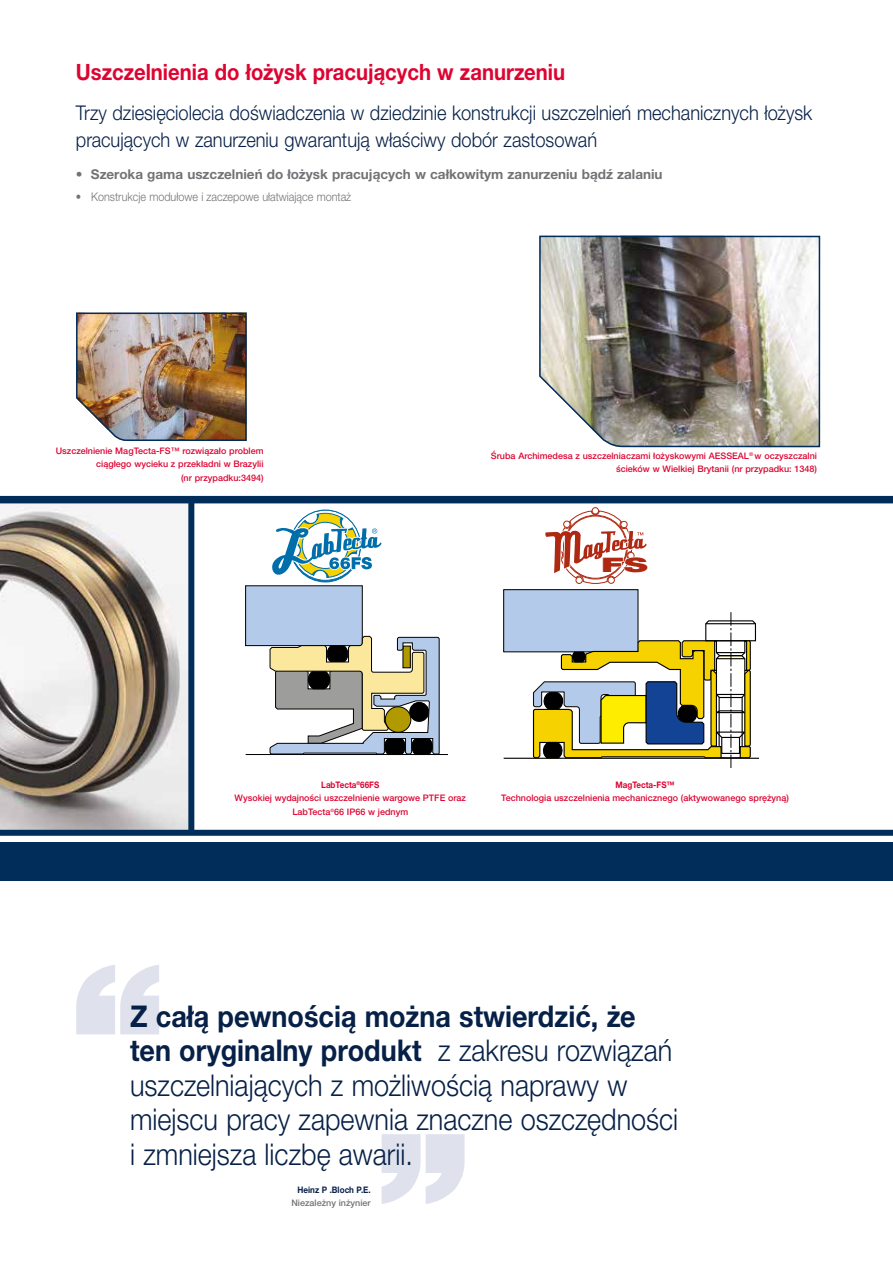
<style>
.page{position:relative;width:893px;height:1263px;background:#fff}
.page>*{position:absolute;margin:0;border:0;box-sizing:border-box;transform-origin:0 0}
.Quote_blue__trans{font:300 30px/34.5px "Helvetica Neue LTW1 G";color:#062047;scale:.9 1}
.Headline__trans{font:700 22.5px "Helvetica Neue LTW1 G";color:#dd0432;scale:.9 1}
.Subline__trans{font:300 20.25px/27px "Helvetica Neue LTW1 G";color:#062047;scale:.9 1}
.t1{font:900 19.95px "Helvetica Neue LTW1 G";color:#af2912;scale:1.8 1}
.Body_copy_BULLETS__t{font:700 13.5px "Helvetica Neue LTW1 G";color:#717376}
.Body_copy_BULLETS__t-2{font:300 12px "Helvetica Neue LTW1 G";color:#717376;scale:.9 1}
.Caption_red__trans{font:500 9px/13.5px "Helvetica Neue LTW1 G";color:#dd0432;text-align:center}
.Caption_red__trans-2{font:500 9px/13.5px "Helvetica Neue LTW1 G";color:#717376;text-align:right}
.s1{font-weight:700}
.s2{font-weight:700;color:#062047}
</style>
<div class="page">
<img style="left:0;top:503px;width:188px;height:327px">
<div style="left:504px;top:590px;width:134px;height:62px;background:#b3caea"></div>
<div style="left:503px;top:589px;width:135px;height:63px;border:1px solid #12100b"></div>
<hr style="left:504px;top:758px;width:254px;height:1px;background:#000">
<svg style="left:532px;top:611px;width:225px;height:156px"></svg>
<div style="left:246px;top:586px;width:116px;height:60px;background:#b3caea"></div>
<div style="left:245px;top:585px;width:118px;height:61px;border:1px solid #000"></div>
<svg style="left:269px;top:635px;width:171px;height:121px"></svg>
<hr style="left:246px;top:754px;width:202px;height:1px;background:#000">
<svg style="left:272px;top:510px;width:110px;height:72px"></svg>
<svg style="left:382px;top:1134px;width:83px;height:70px"></svg>
<svg style="left:76px;top:965px;width:83px;height:69px"></svg>
<div style="left:592px;top:507px;width:7px;height:7px;border:1px solid #af2912;border-radius:50%"></div>
<svg style="left:545px;top:508px;width:102px;height:76px"></svg>
<img style="left:539px;top:235px;width:282px;height:213px">
<img style="left:76px;top:312px;width:171px;height:129px">
<div style="left:0;top:843px;width:893px;height:38px;background:#002d59"></div>
<div style="left:0;top:830px;width:893px;height:6px;background:#002d59"></div>
<div style="left:0;top:496px;width:893px;height:7px;background:#002d59"></div>
<div style="left:188px;top:500px;width:6px;height:333px;background:#002d59"></div>
<p class="Headline__trans" style="left:76px;top:58px;width:545px">Uszczelnienia do łożysk pracujących w zanurzeniu</p>
<p class="Subline__trans" style="left:76px;top:99px;width:820px">Trzy dziesięciolecia doświadczenia w dziedzinie konstrukcji uszczelnień mechanicznych łożysk pracujących w zanurzeniu gwarantują właściwy dobór zastosowań</p>
<p class="Body_copy_BULLETS__t" style="left:76px;top:166px;width:588px">• Szeroka gama uszczelnień do łożysk pracujących w całkowitym zanurzeniu bądź zalaniu</p>
<p class="Body_copy_BULLETS__t-2" style="left:76px;top:190px;width:307px">• Konstrukcje modułowe i zaczepowe ułatwiające montaż</p>
<p class="Caption_red__trans" style="left:56px;top:444px;width:209px;text-align:right">Uszczelnienie MagTecta-FS™ rozwiązało problem ciągłego wycieku z przekładni w Brazylii<br>(nr przypadku:3494)</p>
<p class="Caption_red__trans" style="left:491px;top:449px;width:328px;text-align:right">Śruba Archimedesa z uszczelniaczami łożyskowymi AESSEAL<sup>®</sup> w oczyszczalni ścieków w Wielkiej Brytanii (nr przypadku: 1348)</p>
<p class="t1" style="left:601px;top:553px;width:27px">FS</p>
<p class="Caption_red__trans" style="left:235px;top:778px;width:233px"><span class="s1">LabTecta</span><sup>®</sup><span class="s1">66FS<br></span>Wysokiej wydajności uszczelnienie wargowe PTFE oraz<br>LabTecta<sup>®</sup>66 IP66 w jednym</p>
<p class="Caption_red__trans" style="left:501px;top:778px;width:289px"><span class="s1">MagTecta-FS™<br></span>Technologia uszczelnienia mechanicznego (aktywowanego sprężyną)</p>
<p class="Quote_blue__trans" style="left:130px;top:998px;width:610px"><span class="s1">Z całą pewnością można stwierdzić, że ten oryginalny produkt</span> z zakresu rozwiązań uszczelniających z możliwością naprawy w miejscu pracy zapewnia znaczne oszczędności i zmniejsza liczbę awarii.</p>
<p class="Caption_red__trans-2" style="left:291px;top:1183px;width:81px"><span class="s2">Heinz P .Bloch P.E.<br></span>Niezależny inżynier</p>
</div>
